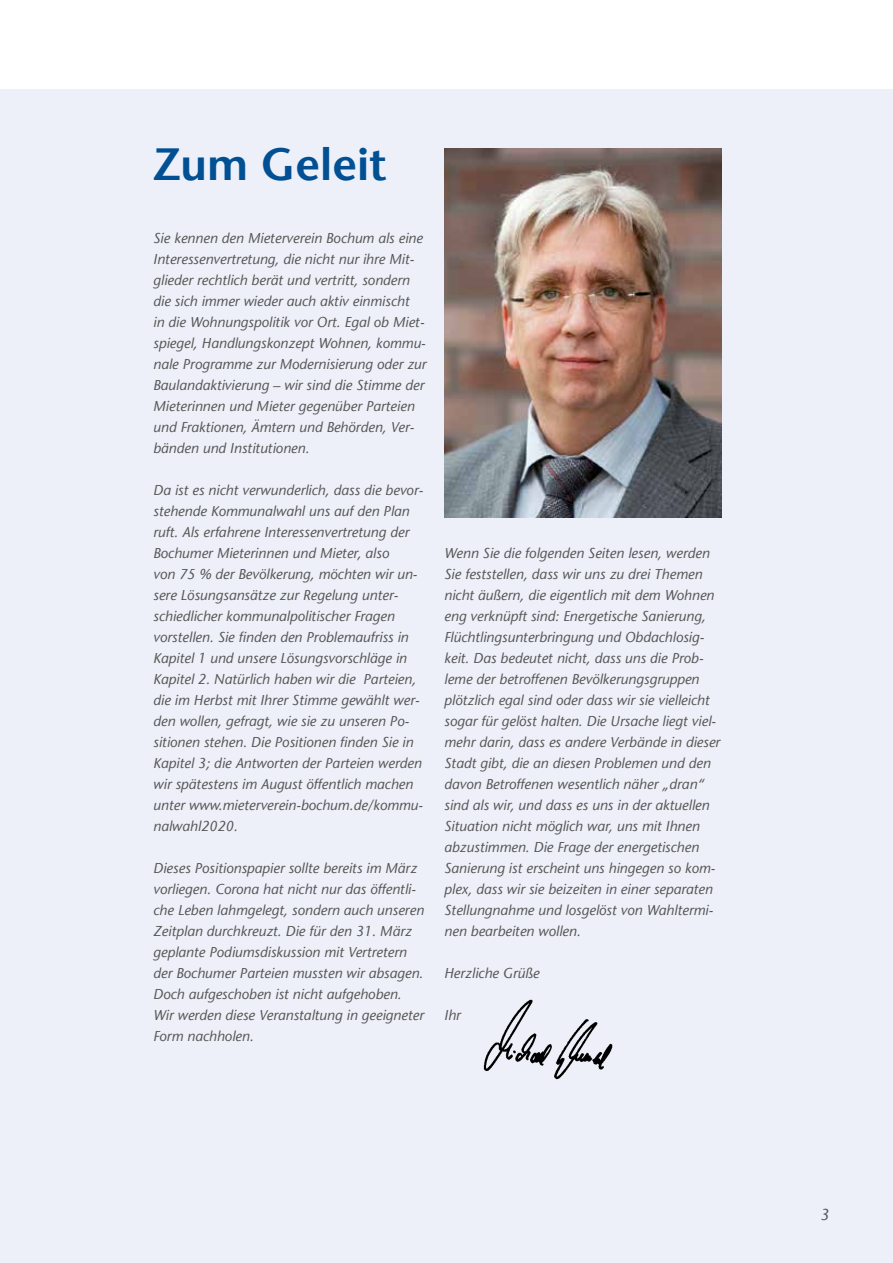
<style>
.page{position:relative;width:893px;height:1263px;background:#fff}
.page>*{position:absolute;margin:0;border:0;box-sizing:border-box;transform-origin:0 0}
.t1{font:600 45px "Stone Sans";color:#005093}
.t2{font:italic 15.75px "Stone Sans";color:#565656}
.t3{font:italic 14.25px/21px "Stone Sans";color:#565656}
</style>
<div class="page">
<div style="left:0;top:90px;width:893px;height:1173px;background:#edf0f8"></div>
<img style="left:444px;top:148px;width:278px;height:369px">
<img style="left:483px;top:999px;width:130px;height:81px">
<h1 class="t1" style="left:153px;top:137px;width:235px">Zum Geleit</h1>
<p class="t3" style="left:153px;top:228px;width:275px">Sie kennen den Mieterverein Bochum als eine Interessenvertretung, die nicht nur ihre Mit&shy;glieder rechtlich berät und vertritt, sondern die sich immer wieder auch aktiv einmischt<br>in die Wohnungspolitik vor Ort. Egal ob Miet&shy;spiegel, Handlungskonzept Wohnen, kommu&shy;nale Programme zur Modernisierung oder zur Baulandaktivierung – wir sind die Stimme der Mieterinnen und Mieter gegenüber Parteien und Fraktionen, Ämtern und Behörden, Ver&shy;bänden und Institutionen.</p>
<p class="t3" style="left:153px;top:480px;width:271px">Da ist es nicht verwunderlich, dass die bevor&shy;stehende Kommunalwahl uns auf den Plan ruft. Als erfahrene Interessenvertretung der Bochumer Mieterinnen und Mieter, also<br>von 75 % der Bevölkerung, möchten wir un&shy;sere Lösungsansätze zur Regelung unter&shy;schiedlicher kommunalpolitischer Fragen vorstellen. Sie finden den Problemaufriss in Kapitel 1 und unsere Lösungsvorschläge in Kapitel 2. Natürlich haben wir die Parteien, die im Herbst mit Ihrer Stimme gewählt wer&shy;den wollen, gefragt, wie sie zu unseren Po&shy;sitionen stehen. Die Positionen finden Sie in Kapitel 3; die Antworten der Parteien werden wir spätestens im August öffentlich machen unter www.mieterverein-bochum.de/kommu&shy;nalwahl2020.</p>
<p class="t3" style="left:153px;top:858px;width:272px">Dieses Positionspapier sollte bereits im März vorliegen. Corona hat nicht nur das öffentli&shy;che Leben lahmgelegt, sondern auch unseren Zeitplan durchkreuzt. Die für den 31. März geplante Podiumsdiskussion mit Vertretern der Bochumer Parteien mussten wir absagen.<br>Doch aufgeschoben ist nicht aufgehoben.<br>Wir werden diese Veranstaltung in geeigneter Form nachholen.</p>
<p class="t3" style="left:444px;top:543px;width:277px">Wenn Sie die folgenden Seiten lesen, werden Sie feststellen, dass wir uns zu drei Themen nicht äußern, die eigentlich mit dem Wohnen eng verknüpft sind: Energetische Sanierung, Flüchtlingsunterbringung und Obdachlosig&shy;keit. Das bedeutet nicht, dass uns die Prob&shy;leme der betroffenen Bevölkerungsgruppen plötzlich egal sind oder dass wir sie vielleicht sogar für gelöst halten. Die Ursache liegt viel&shy;mehr darin, dass es andere Verbände in dieser Stadt gibt, die an diesen Problemen und den davon Betroffenen wesentlich näher „dran“ sind als wir, und dass es uns in der aktuellen Situation nicht möglich war, uns mit Ihnen abzustimmen. Die Frage der energetischen Sanierung ist erscheint uns hingegen so kom&shy;plex, dass wir sie beizeiten in einer separaten Stellungnahme und losgelöst von Wahltermi&shy;nen bearbeiten wollen.</p>
<p class="t3" style="left:444px;top:963px;width:97px">Herzliche Grüße</p>
<p class="t3" style="left:444px;top:1005px;width:18px">Ihr</p>
<p class="t2" style="left:820px;top:1205px;width:11px">3</p>
</div>
